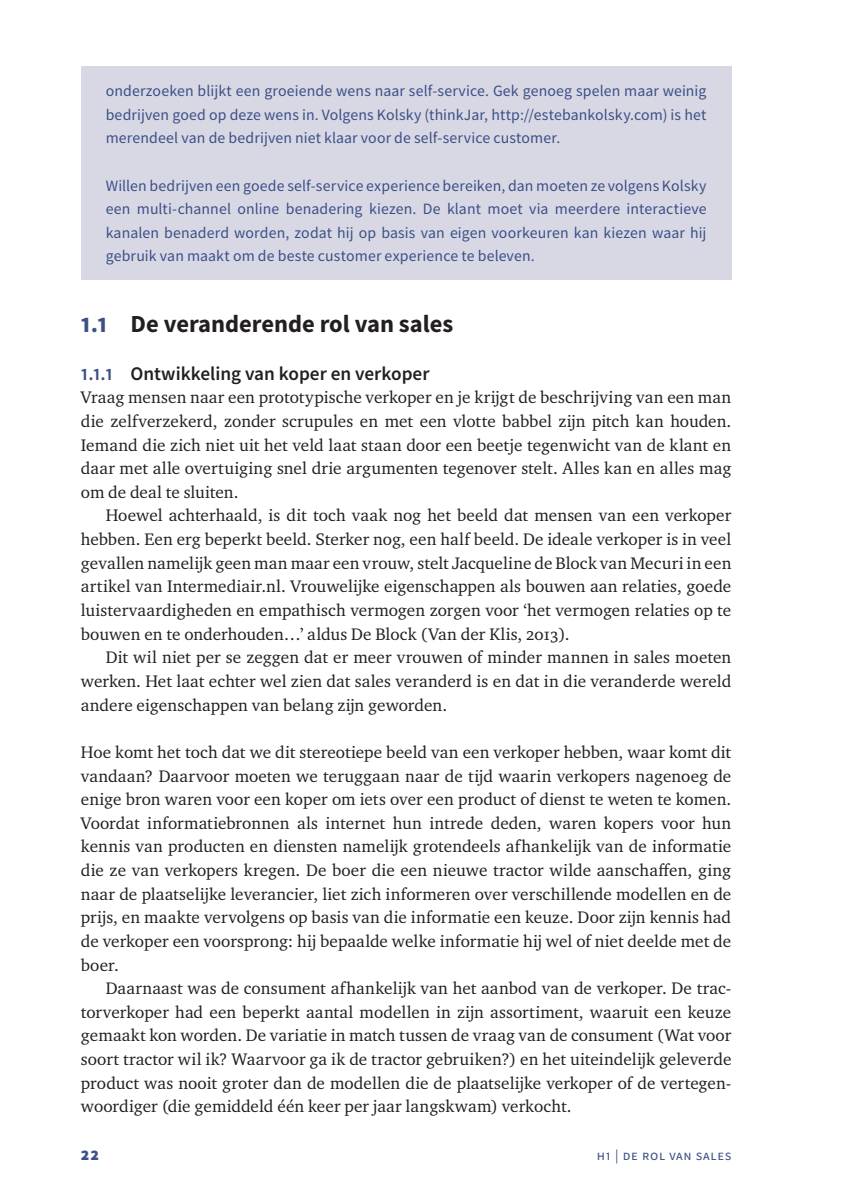
<style>
.page{position:relative;width:847px;height:1194px;background:#fff}
.page>*{position:absolute;margin:0;border:0;box-sizing:border-box;transform-origin:0 0}
.t1{font:700 24.5px "Source Sans Pro";color:#231f20}
.t2{font:600 19.25px "Source Sans Pro";color:#231f20}
.t3{font:900 17.5px "Source Sans Pro";color:#3c5086}
.t4{font:17.15px/23.6px "Charter ITC Std";letter-spacing:.005em;color:#231f20;text-align:justify}
.t5{font:15.75px/23.6px "Source Sans Pro";letter-spacing:.005em;color:#3c5086;text-align:justify}
.t6{font:14px "Source Sans Pro";letter-spacing:.05em;color:#3c5086}
.s1{color:#3c5086}
</style>
<div class="page">
<div style="left:81px;top:67px;width:650px;height:95px;background:#d8d8e5"></div>
<div style="left:81px;top:161px;width:650px;height:119px;background:#d8d8e5"></div>
<p class="t5" style="left:106px;top:79px;width:602px">onderzoeken blijkt een groeiende wens naar self-service. Gek genoeg spelen maar weinig bedrijven goed op deze wens in. Volgens Kolsky (thinkJar, http://estebankolsky.com) is het merendeel van de bedrijven niet klaar voor de self-service customer.</p>
<p class="t5" style="left:106px;top:173px;width:602px">Willen bedrijven een goede self-service experience bereiken, dan moeten ze volgens Kolsky een multi-channel online benadering kiezen. De klant moet via meerdere interactieve kanalen benaderd worden, zodat hij op basis van eigen voorkeuren kan kiezen waar hij gebruik van maakt om de beste customer experience te beleven.</p>
<h1 class="t1" style="left:81px;top:307px;width:374px"><span class="s1">1.1</span> De veranderende rol van sales</h1>
<p class="t2" style="left:81px;top:360px;width:350px"><span class="s1">1.1.1</span> Ontwikkeling van koper en verkoper</p>
<p class="t4" style="left:81px;top:385px;width:651px">Vraag mensen naar een prototypische verkoper en je krijgt de beschrijving van een man die zelfverzekerd, zonder scrupules en met een vlotte babbel zijn pitch kan houden.<br>Iemand die zich niet uit het veld laat staan door een beetje tegenwicht van de klant en daar met alle overtuiging snel drie argumenten tegenover stelt. Alles kan en alles mag om de deal te sluiten.</p>
<p class="t4" style="left:81px;top:503px;width:651px;text-indent:25px">Hoewel achterhaald, is dit toch vaak nog het beeld dat mensen van een verkoper hebben. Een erg beperkt beeld. Sterker nog, een half beeld. De ideale verkoper is in veel gevallen namelijk geen man maar een vrouw, stelt Jacqueline de Block van Mecuri in een artikel van Intermediair.nl. Vrouwelijke eigenschappen als bouwen aan relaties, goede luistervaardigheden en empathisch vermogen zorgen voor ‘het vermogen relaties op te bouwen en te onderhouden…’ aldus De Block (Van der Klis, 2013).</p>
<p class="t4" style="left:81px;top:645px;width:651px;text-indent:25px">Dit wil niet per se zeggen dat er meer vrouwen of minder mannen in sales moeten werken. Het laat echter wel zien dat sales veranderd is en dat in die veranderde wereld andere eigenschappen van belang zijn geworden.</p>
<p class="t4" style="left:81px;top:740px;width:651px">Hoe komt het toch dat we dit stereotiepe beeld van een verkoper hebben, waar komt dit vandaan? Daarvoor moeten we teruggaan naar de tijd waarin verkopers nagenoeg de enige bron waren voor een koper om iets over een product of dienst te weten te komen.<br>Voordat informatiebronnen als internet hun intrede deden, waren kopers voor hun kennis van producten en diensten namelijk grotendeels afhankelijk van de informatie die ze van verkopers kregen. De boer die een nieuwe tractor wilde aanschaffen, ging naar de plaatselijke leverancier, liet zich informeren over verschillende modellen en de prijs, en maakte vervolgens op basis van die informatie een keuze. Door zijn kennis had de verkoper een voorsprong: hij bepaalde welke informatie hij wel of niet deelde met de boer.</p>
<p class="t4" style="left:81px;top:976px;width:651px;text-indent:25px">Daarnaast was de consument afhankelijk van het aanbod van de verkoper. De trac&shy;torverkoper had een beperkt aantal modellen in zijn assortiment, waaruit een keuze gemaakt kon worden. De variatie in match tussen de vraag van de consument (Wat voor soort tractor wil ik? Waarvoor ga ik de tractor gebruiken?) en het uiteindelijk geleverde product was nooit groter dan de modellen die de plaatselijke verkoper of de vertegen&shy;woordiger (die gemiddeld één keer per jaar langskwam) verkocht.</p>
<p class="t3" style="left:81px;top:1141px;width:20px">22</p>
<p class="t6" style="left:596px;top:1146px;width:136px">h1 | De rol van sales</p>
</div>
